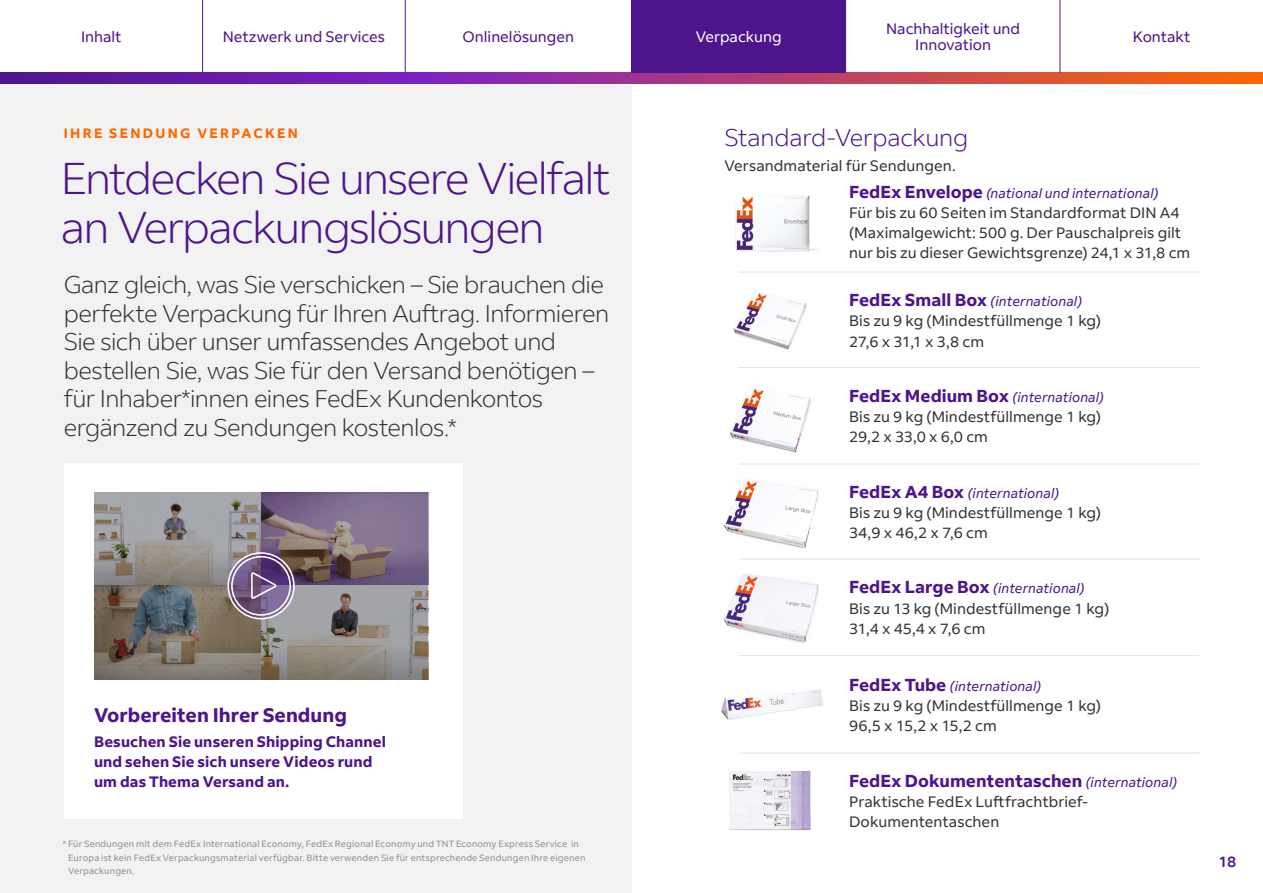
<style>
.page{position:relative;width:1263px;height:893px;background:#fff}
.page>*{position:absolute;margin:0;border:0;box-sizing:border-box;transform-origin:0 0}
.t1{font:300 44.25px/49.5px "Fed Ex Sans";letter-spacing:-.04em;color:#4d148c}
.t2{font:300 24px/28.5px "Fed Ex Sans";letter-spacing:-.025em;color:#333}
.t3{font:300 24px "Fed Ex Sans";letter-spacing:-.01em;color:#4d148c}
.t4{font:700 19.5px "Fed Ex Sans";color:#4d148c}
.t5{font:700 17.25px "Fed Ex Sans";color:#4d148c}
.t6{font:15px/20.2px "Fed Ex Sans";letter-spacing:.005em;color:#333}
.t7{font:700 15px/20.2px "Fed Ex Sans";letter-spacing:.01em;color:#4d148c}
.t8{font:15px/16.5px "Fed Ex Sans";color:#4d148c;text-align:center}
.t9{font:15px "Fed Ex Sans";color:#fff}
.t10{font:500 15px "Fed Ex Sans";color:#4d148c}
.t11{font:italic 13.5px "Fed Ex Sans";letter-spacing:.005em;color:#4d148c}
.t12{font:700 13.5px "Fed Ex Sans";letter-spacing:.17em;color:#f60}
.t13{font:9px/13.5px "Fed Ex Sans";letter-spacing:.02em;color:#8e8e8e}
.s1{font-weight:700;font-style:normal;font-size:17.25px}
.s2{font-weight:400;font-style:italic;font-size:13.5px}
</style>
<div class="page">
<div style="left:0;top:0;width:631px;height:893px;background:#f2f2f2"></div>
<div style="left:64px;top:463px;width:399px;height:356px;background:#fff"></div>
<img style="left:735px;top:195px;width:82px;height:57px">
<img style="left:733px;top:293px;width:74px;height:57px">
<img style="left:729px;top:388px;width:82px;height:65px">
<img style="left:723px;top:480px;width:96px;height:68px">
<img style="left:723px;top:573px;width:96px;height:70px">
<img style="left:720px;top:689px;width:103px;height:31px">
<img style="left:728px;top:771px;width:83px;height:60px">
<hr style="left:739px;top:272px;width:460px;height:1px;background:#e3e3e3">
<hr style="left:739px;top:367px;width:460px;height:1px;background:#e3e3e3">
<hr style="left:739px;top:464px;width:460px;height:1px;background:#e3e3e3">
<hr style="left:739px;top:559px;width:460px;height:1px;background:#e3e3e3">
<hr style="left:739px;top:655px;width:460px;height:1px;background:#e3e3e3">
<hr style="left:739px;top:753px;width:460px;height:1px;background:#e3e3e3">
<svg style="left:94px;top:492px;width:334px;height:188px;background:#857d7f"></svg>
<svg style="left:227px;top:551px;width:68px;height:69px;background:#87748f"></svg>
<div style="left:0;top:0;width:1263px;height:73px;background:#fff"></div>
<svg style="left:0;top:73px;width:1263px;height:10px;background:#9f3679"></svg>
<hr style="left:202px;top:0;width:1px;height:73px;background:#4d148c">
<hr style="left:405px;top:0;width:1px;height:73px;background:#4d148c">
<hr style="left:1059px;top:0;width:1px;height:73px;background:#4d148c">
<div style="left:631px;top:0;width:215px;height:73px;background:#4d148c"></div>
<p class="t8" style="left:81px;top:28px;width:42px">Inhalt</p>
<p class="t8" style="left:223px;top:28px;width:164px">Netzwerk und Services</p>
<p class="t8" style="left:463px;top:28px;width:113px">Onlinelösungen</p>
<p class="t8" style="left:886px;top:20px;width:136px">Nachhaltigkeit und<br>Innovation</p>
<p class="t9" style="left:696px;top:28px;width:87px">Verpackung</p>
<p class="t8" style="left:1133px;top:28px;width:59px">Kontakt</p>
<p class="t12" style="left:64px;top:125px;width:236px">IHRE SENDUNG VERPACKEN</p>
<h1 class="t1" style="left:61px;top:154px;width:551px">Entdecken Sie unsere Vielfalt an Verpackungslösungen</h1>
<p class="t2" style="left:64px;top:271px;width:547px">Ganz gleich, was Sie verschicken – Sie brauchen die perfekte Verpackung für Ihren Auftrag. Informieren Sie sich über unser umfassendes Angebot und bestellen Sie, was Sie für den Versand benötigen – für Inhaber*innen eines FedEx Kundenkontos ergänzend zu Sendungen kostenlos.*</p>
<h3 class="t4" style="left:94px;top:704px;width:254px">Vorbereiten Ihrer Sendung</h3>
<p class="t7" style="left:94px;top:731px;width:293px">Besuchen Sie unseren Shipping Channel und sehen Sie sich unsere Videos rund um das Thema Versand an.</p>
<p class="t13" style="left:68px;top:837px;width:519px;text-indent:-6px">* Für Sendungen mit dem FedEx International Economy, FedEx Regional Economy und TNT Economy Express Service in<br>Europa ist kein FedEx Verpackungsmaterial verfügbar. Bitte verwenden Sie für entsprechende Sendungen Ihre eigenen<br>Verpackungen.</p>
<h2 class="t3" style="left:724px;top:124px;width:245px">Standard-Verpackung</h2>
<p class="t6" style="left:724px;top:155px;width:233px">Versandmaterial für Sendungen.</p>
<p class="t11" style="left:849px;top:185px;width:311px"><span class="s1">FedEx Envelope</span> (national und international)</p>
<p class="t6" style="left:849px;top:202px;width:343px">Für bis zu 60 Seiten im Standardformat DIN A4 (Maximalgewicht: 500 g. Der Pauschalpreis gilt nur bis zu dieser Gewichtsgrenze) 24,1 x 31,8 cm</p>
<p class="t11" style="left:849px;top:294px;width:234px"><span class="s1">FedEx Small Box</span> (international)</p>
<p class="t6" style="left:849px;top:311px;width:253px">Bis zu 9 kg (Mindestfüllmenge 1 kg)<br>27,6 x 31,1 x 3,8 cm</p>
<p class="t11" style="left:849px;top:389px;width:256px"><span class="s1">FedEx Medium Box</span> (international)</p>
<p class="t6" style="left:849px;top:407px;width:253px">Bis zu 9 kg (Mindestfüllmenge 1 kg)<br>29,2 x 33,0 x 6,0 cm</p>
<p class="t11" style="left:849px;top:485px;width:211px"><span class="s1">FedEx A4 Box</span> (international)</p>
<p class="t6" style="left:849px;top:503px;width:253px">Bis zu 9 kg (Mindestfüllmenge 1 kg)<br>34,9 x 46,2 x 7,6 cm</p>
<p class="t11" style="left:849px;top:581px;width:237px"><span class="s1">FedEx Large Box</span> (international)</p>
<p class="t6" style="left:849px;top:598px;width:262px">Bis zu 13 kg (Mindestfüllmenge 1 kg)<br>31,4 x 45,4 x 7,6 cm</p>
<p class="t11" style="left:849px;top:678px;width:194px"><span class="s1">FedEx Tube</span> (international)</p>
<p class="t6" style="left:849px;top:696px;width:253px">Bis zu 9 kg (Mindestfüllmenge 1 kg)<br>96,5 x 15,2 x 15,2 cm</p>
<p class="t5" style="left:849px;top:771px;width:329px">FedEx Dokumententaschen <span class="s2">(international)</span></p>
<p class="t6" style="left:849px;top:792px;width:240px">Praktische FedEx Luftfrachtbrief-<br>Dokumententaschen</p>
<p class="t10" style="left:1218px;top:853px;width:19px">18</p>
</div>
